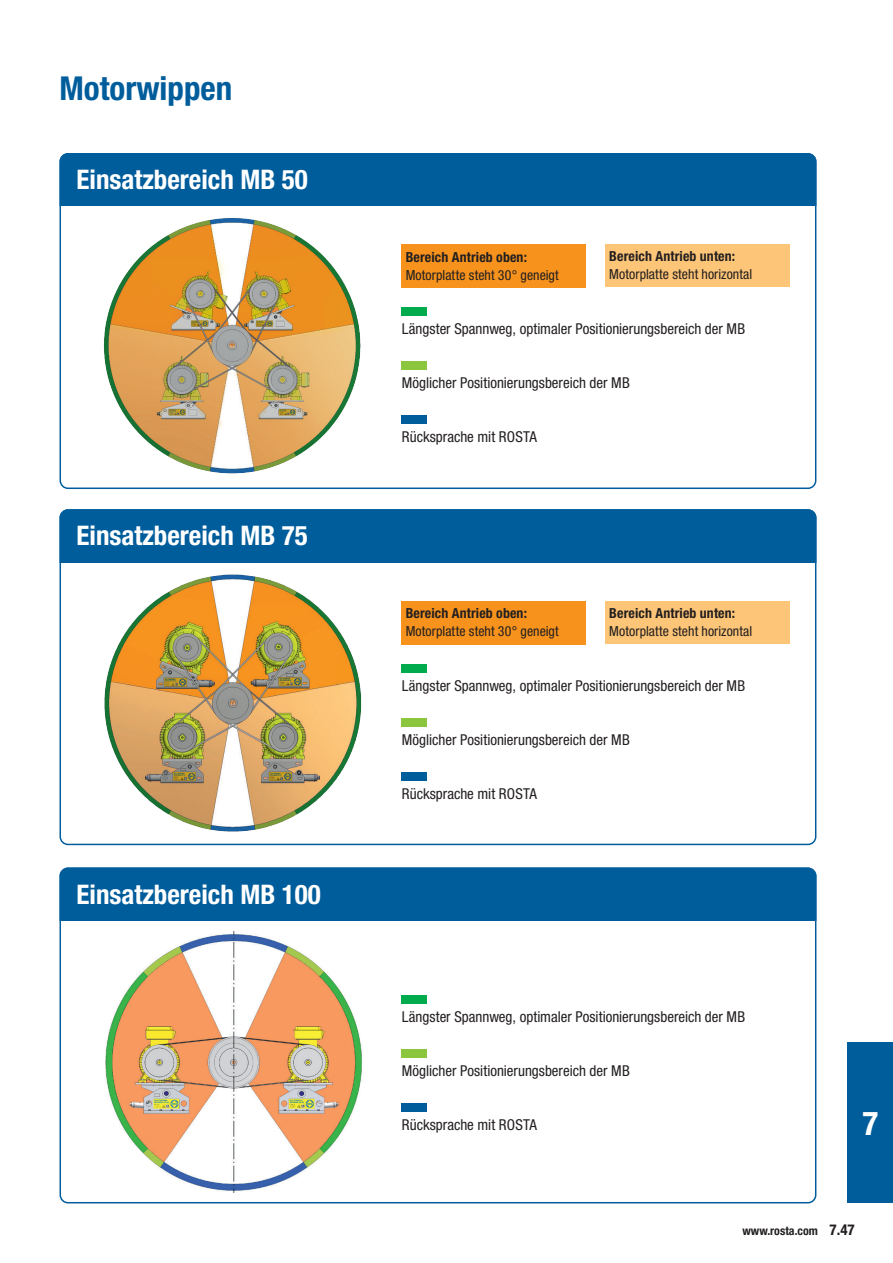
<style>
.page{position:relative;width:893px;height:1263px;background:#fff}
.page>*{position:absolute;margin:0;border:0;box-sizing:border-box;transform-origin:0 0}
.t1{font:700 condensed 33px "Helvetica Neue LT Pro";color:#005d9c}
.t2{font:700 condensed 33px "Helvetica Neue LT Pro";color:#fff}
.t3{font:700 condensed 27px "Helvetica Neue LT Pro";color:#fff}
.t4{font:condensed 15px "Helvetica Neue LT Pro";color:#231f20}
.t5{font:condensed 13.8px "Helvetica Neue LT Pro";letter-spacing:.005em;color:#231f20}
.t6{font:700 condensed 13.8px "Helvetica Neue LT Pro";letter-spacing:.01em;color:#231f20}
.t7{font:700 condensed 12px "Helvetica Neue LT Pro";color:#231f20}
.s1{font-size:15px}
</style>
<div class="page">
<div style="left:60px;top:153px;width:756px;height:53px;background:#005d9c"></div>
<div style="left:60px;top:153px;width:756px;height:336px;border:2px solid #005d9c;border-radius:8px"></div>
<div style="left:60px;top:509px;width:756px;height:53px;background:#005d9c"></div>
<div style="left:60px;top:509px;width:756px;height:336px;border:2px solid #005d9c;border-radius:8px"></div>
<div style="left:60px;top:867px;width:756px;height:53px;background:#005d9c"></div>
<div style="left:60px;top:867px;width:756px;height:336px;border:2px solid #005d9c;border-radius:8px"></div>
<img style="left:103px;top:218px;width:258px;height:256px">
<img style="left:104px;top:574px;width:258px;height:258px">
<img style="left:105px;top:931px;width:257px;height:262px">
<div style="left:848px;top:1042px;width:45px;height:161px;background:#005d9c"></div>
<div style="left:402px;top:995px;width:25px;height:9px;background:#00ab4d"></div>
<div style="left:402px;top:1049px;width:25px;height:9px;background:#8bc63e"></div>
<div style="left:402px;top:1103px;width:25px;height:9px;background:#005d9c"></div>
<div style="left:402px;top:307px;width:25px;height:8px;background:#00ab4d"></div>
<div style="left:402px;top:361px;width:25px;height:8px;background:#8bc63e"></div>
<div style="left:402px;top:415px;width:25px;height:8px;background:#005d9c"></div>
<div style="left:402px;top:664px;width:25px;height:8px;background:#00ab4d"></div>
<div style="left:402px;top:718px;width:25px;height:8px;background:#8bc63e"></div>
<div style="left:402px;top:772px;width:25px;height:8px;background:#005d9c"></div>
<div style="left:401px;top:244px;width:185px;height:43px;background:#f7931d"></div>
<div style="left:401px;top:601px;width:185px;height:43px;background:#f7931d"></div>
<div style="left:605px;top:244px;width:184px;height:43px;background:#fdc577"></div>
<div style="left:605px;top:601px;width:184px;height:43px;background:#fdc577"></div>
<h1 class="t1" style="left:60px;top:69px;width:174px">Motorwippen</h1>
<h2 class="t3" style="left:77px;top:164px;width:233px">Einsatzbereich MB 50</h2>
<h2 class="t3" style="left:77px;top:520px;width:233px">Einsatzbereich MB 75</h2>
<h2 class="t3" style="left:77px;top:878px;width:246px">Einsatzbereich MB 100</h2>
<p class="t6" style="left:406px;top:248px;width:123px">Bereich Antrieb oben:</p>
<p class="t5" style="left:406px;top:266px;width:155px">Motorplatte steht 30° geneigt</p>
<p class="t6" style="left:609px;top:248px;width:127px">Bereich Antrieb unten:</p>
<p class="t5" style="left:609px;top:266px;width:145px">Motorplatte steht horizontal</p>
<p class="t4" style="left:402px;top:319px;width:345px">Längster Spannweg, optimaler Positionierungsbereich der MB</p>
<p class="t4" style="left:402px;top:373px;width:229px">Möglicher Positionierungsbereich der MB</p>
<p class="t4" style="left:402px;top:427px;width:137px">Rücksprache mit ROSTA</p>
<p class="t6" style="left:406px;top:605px;width:123px">Bereich Antrieb oben:</p>
<p class="t5" style="left:406px;top:623px;width:155px">Motorplatte steht 30° geneigt</p>
<p class="t6" style="left:609px;top:605px;width:127px">Bereich Antrieb unten:</p>
<p class="t5" style="left:609px;top:623px;width:145px">Motorplatte steht horizontal</p>
<p class="t4" style="left:402px;top:676px;width:345px">Längster Spannweg, optimaler Positionierungsbereich der MB</p>
<p class="t4" style="left:402px;top:730px;width:229px">Möglicher Positionierungsbereich der MB</p>
<p class="t4" style="left:402px;top:784px;width:137px">Rücksprache mit ROSTA</p>
<p class="t4" style="left:402px;top:1008px;width:345px">Längster Spannweg, optimaler Positionierungsbereich der MB</p>
<p class="t4" style="left:402px;top:1062px;width:229px">Möglicher Positionierungsbereich der MB</p>
<p class="t4" style="left:402px;top:1116px;width:137px">Rücksprache mit ROSTA</p>
<h1 class="t2" style="left:862px;top:1103px;width:17px">7</h1>
<p class="t7" style="left:742px;top:1224px;width:114px">www.rosta.com <span class="s1">7.47</span></p>
</div>
